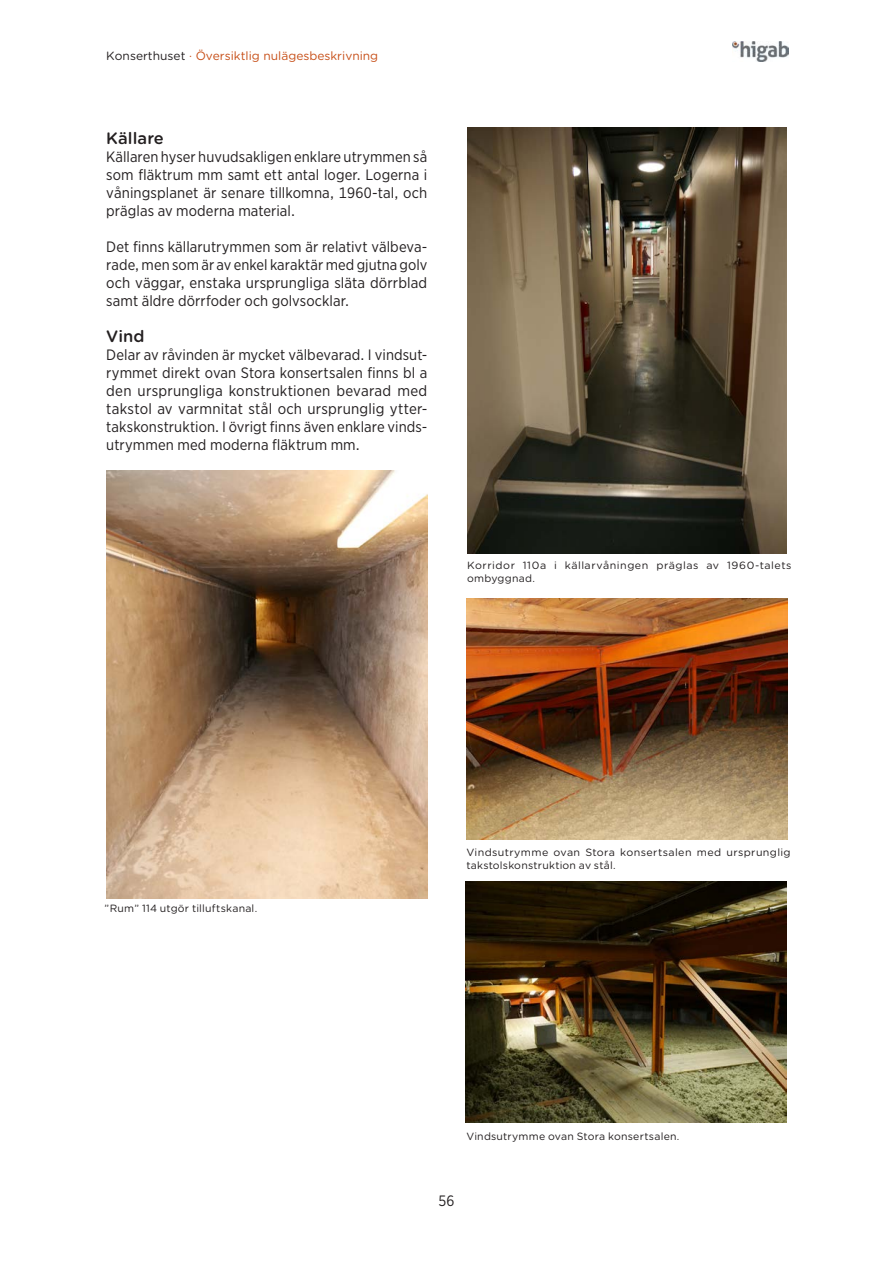
<style>
.page{position:relative;width:893px;height:1263px;background:#fff}
.page>*{position:absolute;margin:0;border:0;box-sizing:border-box;transform-origin:0 0}
.Underrubrik{font:500 16.5px "Gotham Rounded";letter-spacing:.005em;color:#231f20}
.Brödtext{font:15px/18px "Gotham Narrow";letter-spacing:.005em;color:#231f20;text-align:justify}
.t1{font:12px "Gotham Rounded";color:#c74f18}
.Bildtext{font:10.5px/12.6px "Gotham Rounded";letter-spacing:.025em;color:#231f20}
.Bildtext-2{font:10.5px/12.6px "Gotham Rounded";letter-spacing:.045em;color:#231f20}
.s1{color:#231f20}
</style>
<div class="page">
<img style="left:732px;top:41px;width:57px;height:21px">
<img style="left:467px;top:128px;width:320px;height:425px">
<img style="left:466px;top:599px;width:322px;height:241px">
<img style="left:465px;top:882px;width:322px;height:241px">
<img style="left:106px;top:470px;width:321px;height:428px">
<p class="t1" style="left:106px;top:47px;width:273px"><span class="s1">Konserthuset</span> · Översiktlig nulägesbeskrivning</p>
<p class="Underrubrik" style="left:106px;top:126px;width:59px">Källare</p>
<p class="Brödtext" style="left:106px;top:147px;width:323px">Källaren hyser huvudsakligen enklare utrymmen så som fläktrum mm samt ett antal loger. Logerna i våningsplanet är senare tillkomna, 1960-tal, och präglas av moderna material.</p>
<p class="Brödtext" style="left:106px;top:237px;width:323px">Det finns källarutrymmen som är relativt välbeva&shy;rade, men som är av enkel karaktär med gjutna golv och väggar, enstaka ursprungliga släta dörrblad samt äldre dörrfoder och golvsocklar.</p>
<p class="Underrubrik" style="left:106px;top:324px;width:40px">Vind</p>
<p class="Brödtext" style="left:106px;top:345px;width:323px">Delar av råvinden är mycket välbevarad. I vindsut&shy;rymmet direkt ovan Stora konsertsalen finns bl a den ursprungliga konstruktionen bevarad med takstol av varmnitat stål och ursprunglig ytter&shy;takskonstruktion. I övrigt finns även enklare vinds&shy;utrymmen med moderna fläktrum mm.</p>
<p class="Bildtext-2" style="left:467px;top:558px;width:326px">Korridor 110a i källarvåningen präglas av 1960-talets ombyggnad.</p>
<p class="Bildtext" style="left:105px;top:901px;width:154px">”Rum” 114 utgör tilluftskanal.</p>
<p class="Bildtext" style="left:466px;top:846px;width:326px">Vindsutrymme ovan Stora konsertsalen med ursprunglig takstolskonstruktion av stål.</p>
<p class="Bildtext" style="left:466px;top:1129px;width:215px">Vindsutrymme ovan Stora konsertsalen.</p>
<p class="Brödtext" style="left:438px;top:1191px;width:17px">56</p>
</div>
